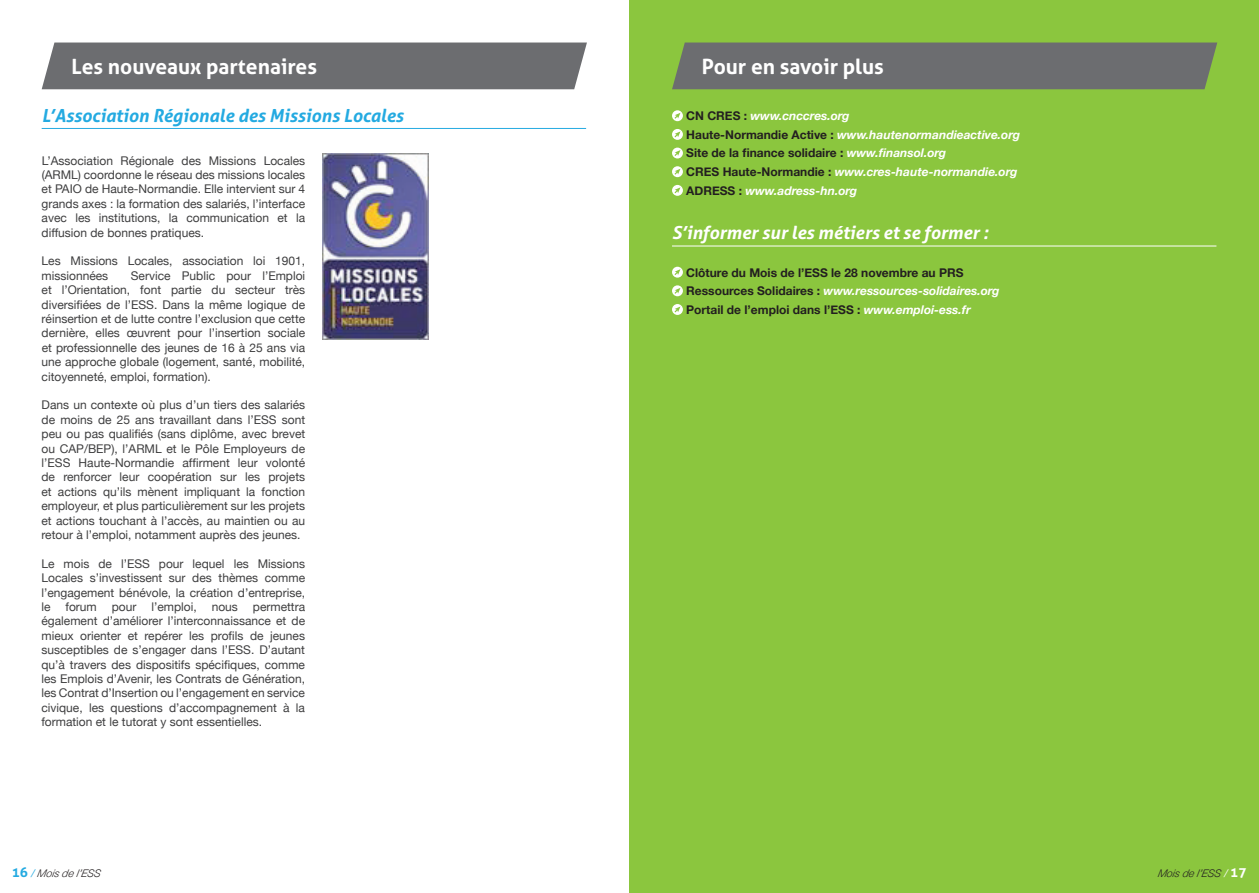
<style>
.page{position:relative;width:1259px;height:893px;background:#fff}
.page>*{position:absolute;margin:0;border:0;box-sizing:border-box;transform-origin:0 0}
.t1{font:700 21px "Aller";color:#fff}
.t2{font:italic 700 18px "Aller";color:#24aae1}
.t3{font:italic 700 18px "Aller";color:#fff}
.t4{font:12px/14.4px "Helvetica Neue";color:#3e3e3f;text-align:justify}
.t5{font:italic 700 12px/18.6px "Helvetica Neue";color:#fff}
.t6{font:700 12px/18.6px "Helvetica Neue";color:#231f20}
.t7{font:italic 300 10.5px "Helvetica Neue";color:#231f20}
.s1{font-style:normal;color:#231f20}
.s2{font-style:italic;color:#fff}
.s3{font-family:"Aller";font-weight:700;font-style:normal;font-size:13.5px;color:#24aae1}
.s4{font-weight:400;color:#24aae1}
.s5{font-weight:400;color:#fff}
.s6{font-family:"Aller";font-weight:700;font-style:normal;font-size:13.5px;color:#fff}
</style>
<div class="page">
<div style="left:629px;top:0;width:630px;height:893px;background:#8bc63e"></div>
<div style="left:42px;top:43px;width:545px;height:46px;background:#6c6d70"></div>
<div style="left:672px;top:43px;width:545px;height:46px;background:#6c6d70"></div>
<hr style="left:42px;top:128px;width:544px;height:1px;background:#24aae1">
<img style="left:322px;top:153px;width:106px;height:186px">
<hr style="left:672px;top:246px;width:544px;height:1px;background:#fff">
<div style="left:672px;top:110px;width:11px;height:11px;background:#fff;border-radius:50%"></div>
<svg style="left:674px;top:113px;width:6px;height:6px"></svg>
<div style="left:672px;top:129px;width:11px;height:11px;background:#fff;border-radius:50%"></div>
<svg style="left:674px;top:131px;width:6px;height:6px"></svg>
<div style="left:672px;top:148px;width:11px;height:10px;background:#fff;border-radius:50%"></div>
<svg style="left:674px;top:150px;width:6px;height:6px"></svg>
<div style="left:672px;top:166px;width:11px;height:11px;background:#fff;border-radius:50%"></div>
<svg style="left:674px;top:169px;width:6px;height:6px"></svg>
<div style="left:672px;top:185px;width:11px;height:11px;background:#fff;border-radius:50%"></div>
<svg style="left:674px;top:187px;width:6px;height:6px"></svg>
<div style="left:672px;top:267px;width:11px;height:11px;background:#fff;border-radius:50%"></div>
<svg style="left:674px;top:269px;width:6px;height:6px"></svg>
<div style="left:672px;top:285px;width:11px;height:11px;background:#fff;border-radius:50%"></div>
<svg style="left:674px;top:288px;width:6px;height:6px"></svg>
<svg style="left:672px;top:304px;width:11px;height:11px"></svg>
<svg style="left:674px;top:306px;width:6px;height:6px"></svg>
<h1 class="t1" style="left:71px;top:53px;width:247px">Les nouveaux partenaires</h1>
<h1 class="t1" style="left:702px;top:53px;width:183px">Pour en savoir plus</h1>
<h2 class="t2" style="left:42px;top:104px;width:363px">L’Association Régionale des Missions Locales</h2>
<p class="t4" style="left:42px;top:154px;width:265px">L’Association Régionale des Missions Locales (ARML) coordonne le réseau des missions locales et PAIO de Haute-Normandie. Elle intervient sur 4 grands axes : la formation des salariés, l’interface avec les institutions, la communication et la diffusion de bonnes pratiques.</p>
<p class="t4" style="left:42px;top:255px;width:265px">Les Missions Locales, association loi 1901, missionnées</p>
<p class="t5" style="left:686px;top:107px;width:335px"><span class="s1">CN CRES :</span> www.cnccres.org<br><span class="s1">Haute-Normandie Active :</span> www.hautenormandieactive.org <span class="s1">Site de la finance solidaire :</span> www.finansol.org<br><span class="s1">CRES Haute-Normandie :</span> www.cres-haute-normandie.org <span class="s1">ADRESS :</span> www.adress-hn.org</p>
<h2 class="t3" style="left:672px;top:222px;width:318px">S’informer sur les métiers et se former :</h2>
<p class="t6" style="left:686px;top:263px;width:315px">Clôture du Mois de l’ESS le 28 novembre au PRS<br>Ressources Solidaires : <span class="s2">www.ressources-solidaires.org<br></span>Portail de l’emploi dans l’ESS : <span class="s2">www.emploi-ess.fr</span></p>
<p class="t4" style="left:42px;top:269px;width:265px;text-indent:89px">Service Public pour l’Emploi et l’Orientation, font partie du secteur très diversifiées de l’ESS. Dans la même logique de réinsertion et de lutte contre l’exclusion que cette dernière, elles œuvrent pour l’insertion sociale et professionnelle des jeunes de 16 à 25 ans via une approche globale (logement, santé, mobilité, citoyenneté, emploi, formation).</p>
<p class="t4" style="left:41px;top:399px;width:265px">Dans un contexte où plus d’un tiers des salariés de moins de 25 ans travaillant dans l’ESS sont peu ou pas qualifiés (sans diplôme, avec brevet ou CAP/BEP), l’ARML et le Pôle Employeurs de l’ESS Haute-Normandie affirment leur volonté de renforcer leur coopération sur les projets et actions qu’ils mènent impliquant la fonction employeur, et plus particulièrement sur les projets et actions touchant à l’accès, au maintien ou au retour à l’emploi, notamment auprès des jeunes.</p>
<p class="t4" style="left:41px;top:557px;width:265px">Le mois de l’ESS pour lequel les Missions Locales s’investissent sur des thèmes comme l’engagement bénévole, la création d’entreprise, le forum pour l’emploi, nous permettra également d’améliorer l’interconnaissance et de mieux orienter et repérer les profils de jeunes susceptibles de s’engager dans l’ESS. D’autant qu’à travers des dispositifs spécifiques, comme les Emplois d’Avenir, les Contrats de Génération, les Contrat d’Insertion ou l’engagement en service civique, les questions d’accompagnement à la formation et le tutorat y sont essentielles.</p>
<p class="t7" style="left:12px;top:865px;width:93px"><span class="s3">1 6</span> <span class="s4">/</span> Moisde l’ESS</p>
<p class="t7" style="left:1157px;top:865px;width:90px">Moisde l’ESS <span class="s5">/</span> <span class="s6">1 7</span></p>
</div>
